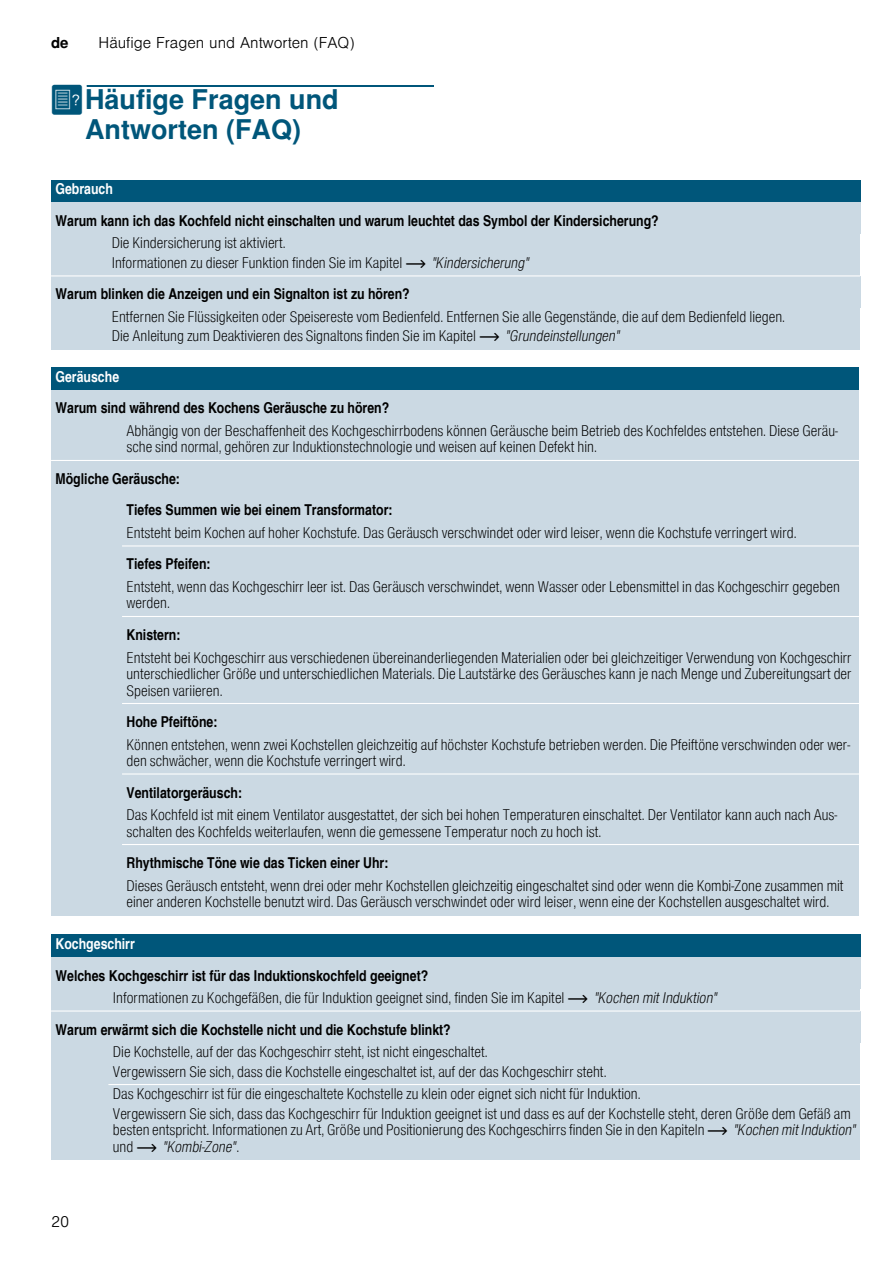
<style>
.page{position:relative;width:893px;height:1263px;background:#fff}
.page>*{position:absolute;margin:0;border:0;box-sizing:border-box;transform-origin:0 0}
.t1{font:700 27px/30px "Nimbus San L";color:#00567a;text-align:center}
.t2{font:15px/16.5px "Nimbus San L Lig Con";color:#000}
.t3{font:15px/31.5px "Nimbus San L Bol Con";color:#000}
.t4{font:300 15px "Nimbus San L";color:#000}
.t5{font:15px "Nimbus San L Bol Con";color:#fff}
.t6{font:15px "Nimbus San L Lig Con Ita";color:#000}
.t7{font:700 15px "Nimbus San L";color:#000}
.s1{font-family:"BSH Symb PG2";font-weight:400}
.s2{font-family:"BSH Symb PH1"}
.s3{font-family:"Nimbus San L Lig Con Ita"}
.s4{font-family:"Nimbus San L Lig Con"}
</style>
<div class="page">
<div style="left:87px;top:85px;width:347px;height:2px;border:1px solid #00567a"></div>
<div style="left:51px;top:180px;width:809px;height:22px;background:#00567a"></div>
<div style="left:51px;top:202px;width:809px;height:32px;background:#cbd9e3"></div>
<div style="left:51px;top:234px;width:56px;height:42px;background:#cbd9e3"></div>
<div style="left:107px;top:234px;width:753px;height:42px;background:#cbd9e3"></div>
<div style="left:51px;top:276px;width:809px;height:31px;background:#cbd9e3"></div>
<div style="left:51px;top:307px;width:56px;height:42px;background:#cbd9e3"></div>
<div style="left:107px;top:307px;width:753px;height:42px;background:#cbd9e3"></div>
<div style="left:51px;top:367px;width:808px;height:23px;background:#00567a"></div>
<div style="left:51px;top:390px;width:808px;height:31px;background:#cbd9e3"></div>
<div style="left:51px;top:421px;width:71px;height:39px;background:#cbd9e3"></div>
<div style="left:122px;top:421px;width:737px;height:39px;background:#cbd9e3"></div>
<div style="left:51px;top:460px;width:808px;height:32px;background:#cbd9e3"></div>
<div style="left:51px;top:492px;width:71px;height:31px;background:#cbd9e3"></div>
<div style="left:122px;top:492px;width:737px;height:31px;background:#cbd9e3"></div>
<div style="left:51px;top:523px;width:71px;height:23px;background:#cbd9e3"></div>
<div style="left:122px;top:523px;width:737px;height:23px;background:#cbd9e3"></div>
<div style="left:51px;top:546px;width:71px;height:31px;background:#cbd9e3"></div>
<div style="left:122px;top:546px;width:737px;height:31px;background:#cbd9e3"></div>
<div style="left:51px;top:577px;width:71px;height:39px;background:#cbd9e3"></div>
<div style="left:122px;top:577px;width:737px;height:39px;background:#cbd9e3"></div>
<div style="left:51px;top:616px;width:71px;height:32px;background:#cbd9e3"></div>
<div style="left:122px;top:616px;width:737px;height:32px;background:#cbd9e3"></div>
<div style="left:51px;top:648px;width:71px;height:55px;background:#cbd9e3"></div>
<div style="left:122px;top:648px;width:737px;height:55px;background:#cbd9e3"></div>
<div style="left:51px;top:703px;width:71px;height:32px;background:#cbd9e3"></div>
<div style="left:122px;top:703px;width:737px;height:32px;background:#cbd9e3"></div>
<div style="left:51px;top:735px;width:71px;height:39px;background:#cbd9e3"></div>
<div style="left:122px;top:735px;width:737px;height:39px;background:#cbd9e3"></div>
<div style="left:51px;top:774px;width:71px;height:31px;background:#cbd9e3"></div>
<div style="left:122px;top:774px;width:737px;height:31px;background:#cbd9e3"></div>
<div style="left:51px;top:805px;width:71px;height:39px;background:#cbd9e3"></div>
<div style="left:122px;top:805px;width:737px;height:39px;background:#cbd9e3"></div>
<div style="left:51px;top:844px;width:71px;height:32px;background:#cbd9e3"></div>
<div style="left:122px;top:844px;width:737px;height:32px;background:#cbd9e3"></div>
<div style="left:51px;top:876px;width:71px;height:39px;background:#cbd9e3"></div>
<div style="left:122px;top:876px;width:737px;height:39px;background:#cbd9e3"></div>
<hr style="left:51px;top:275px;width:809px;height:1px;background:#fff">
<hr style="left:51px;top:460px;width:808px;height:1px;background:#fff">
<hr style="left:122px;top:545px;width:737px;height:1px;background:#fff">
<hr style="left:122px;top:616px;width:737px;height:1px;background:#fff">
<hr style="left:122px;top:703px;width:737px;height:1px;background:#fff">
<hr style="left:122px;top:773px;width:737px;height:1px;background:#fff">
<hr style="left:122px;top:844px;width:737px;height:1px;background:#fff">
<div style="left:51px;top:934px;width:809px;height:23px;background:#00567a"></div>
<div style="left:51px;top:957px;width:809px;height:31px;background:#cbd9e3"></div>
<div style="left:51px;top:988px;width:57px;height:23px;background:#cbd9e3"></div>
<div style="left:108px;top:988px;width:752px;height:23px;background:#cbd9e3"></div>
<div style="left:51px;top:1011px;width:809px;height:31px;background:#cbd9e3"></div>
<div style="left:51px;top:1042px;width:57px;height:42px;background:#cbd9e3"></div>
<div style="left:108px;top:1042px;width:752px;height:42px;background:#cbd9e3"></div>
<div style="left:51px;top:1084px;width:57px;height:75px;background:#cbd9e3"></div>
<div style="left:108px;top:1084px;width:752px;height:75px;background:#cbd9e3"></div>
<hr style="left:51px;top:1010px;width:809px;height:1px;background:#fff">
<hr style="left:108px;top:1084px;width:752px;height:1px;background:#fff">
<p class="t7" style="left:51px;top:34px;width:19px">de</p>
<p class="t4" style="left:99px;top:33px;width:257px">Häufige Fragen und Antworten (FAQ)</p>
<h1 class="t1" style="left:51px;top:84px;width:289px"><span class="s1">{</span>Häufige Fragen und<br>Antworten (FAQ)</h1>
<p class="t5" style="left:56px;top:180px;width:59px">Gebrauch</p>
<p class="t3" style="left:56px;top:204px;width:604px">Warum kann ich das Kochfeld nicht einschalten und warum leuchtet das Symbol der Kindersicherung?</p>
<p class="t2" style="left:112px;top:233px;width:419px;line-height:19.5px">Die Kindersicherung ist aktiviert.<br>Informationen zu dieser Funktion finden Sie im Kapitel <span class="s2">~</span> <span class="s3">"Kindersicherung"</span></p>
<p class="t3" style="left:56px;top:278px;width:356px">Warum blinken die Anzeigen und ein Signalton ist zu hören?</p>
<p class="t2" style="left:112px;top:306px;width:675px;line-height:19.5px">Entfernen Sie Flüssigkeiten oder Speisereste vom Bedienfeld. Entfernen Sie alle Gegenstände, die auf dem Bedienfeld liegen.<br>Die Anleitung zum Deaktivieren des Signaltons finden Sie im Kapitel <span class="s2">~</span> <span class="s3">"Grundeinstellungen"</span></p>
<p class="t5" style="left:56px;top:367px;width:65px">Geräusche</p>
<p class="t3" style="left:56px;top:392px;width:335px">Warum sind während des Kochens Geräusche zu hören?</p>
<p class="t2" style="left:126px;top:422px;width:713px">Abhängig von der Beschaffenheit des Kochgeschirrbodens können Geräusche beim Betrieb des Kochfeldes entstehen. Diese Geräu&shy;sche sind normal, gehören zur Induktionstechnologie und weisen auf keinen Defekt hin.</p>
<p class="t3" style="left:126px;top:462px;width:267px;text-indent:-71px">Mögliche Geräusche:<br>Tiefes Summen wie bei einem Transformator:</p>
<p class="t2" style="left:126px;top:524px;width:671px">Entsteht beim Kochen auf hoher Kochstufe. Das Geräusch verschwindet oder wird leiser, wenn die Kochstufe verringert wird.</p>
<p class="t3" style="left:126px;top:548px;width:86px">Tiefes Pfeifen:</p>
<p class="t2" style="left:126px;top:578px;width:714px">Entsteht, wenn das Kochgeschirr leer ist. Das Geräusch verschwindet, wenn Wasser oder Lebensmittel in das Kochgeschirr gegeben werden.</p>
<p class="t3" style="left:126px;top:618px;width:55px">Knistern:</p>
<p class="t2" style="left:126px;top:648px;width:726px;text-align:justify">Entsteht bei Kochgeschirr aus verschiedenen übereinanderliegenden Materialien oder bei gleichzeitiger Verwendung von Kochgeschirr unterschiedlicher Größe und unterschiedlichen Materials. Die Lautstärke des Geräusches kann je nach Menge und Zubereitungsart der Speisen variieren.</p>
<p class="t3" style="left:126px;top:705px;width:92px">Hohe Pfeiftöne:</p>
<p class="t2" style="left:126px;top:735px;width:725px">Können entstehen, wenn zwei Kochstellen gleichzeitig auf höchster Kochstufe betrieben werden. Die Pfeiftöne verschwinden oder wer&shy;den schwächer, wenn die Kochstufe verringert wird.</p>
<p class="t3" style="left:126px;top:776px;width:117px">Ventilatorgeräusch:</p>
<p class="t2" style="left:126px;top:806px;width:712px">Das Kochfeld ist mit einem Ventilator ausgestattet, der sich bei hohen Temperaturen einschaltet. Der Ventilator kann auch nach Aus&shy;schalten des Kochfelds weiterlaufen, wenn die gemessene Temperatur noch zu hoch ist.</p>
<p class="t3" style="left:126px;top:846px;width:263px">Rhythmische Töne wie das Ticken einer Uhr:</p>
<p class="t2" style="left:126px;top:876px;width:718px">Dieses Geräusch entsteht, wenn drei oder mehr Kochstellen gleichzeitig eingeschaltet sind oder wenn die Kombi-Zone zusammen mit einer anderen Kochstelle benutzt wird. Das Geräusch verschwindet oder wird leiser, wenn eine der Kochstellen ausgeschaltet wird.</p>
<p class="t5" style="left:56px;top:934px;width:81px">Kochgeschirr</p>
<p class="t3" style="left:56px;top:959px;width:374px">Welches Kochgeschirr ist für das Induktionskochfeld geeignet?</p>
<p class="t2" style="left:113px;top:989px;width:606px">Informationen zu Kochgefäßen, die für Induktion geeignet sind, finden Sie im Kapitel <span class="s2">~</span> <span class="s3">"Kochen mit Induktion"</span></p>
<p class="t3" style="left:56px;top:1013px;width:397px">Warum erwärmt sich die Kochstelle nicht und die Kochstufe blinkt?</p>
<p class="t2" style="left:113px;top:1041px;width:495px;line-height:19.5px">Die Kochstelle, auf der das Kochgeschirr steht, ist nicht eingeschaltet.<br>Vergewissern Sie sich, dass die Kochstelle eingeschaltet ist, auf der das Kochgeschirr steht.</p>
<p class="t2" style="left:113px;top:1083px;width:739px;line-height:19.5px">Das Kochgeschirr ist für die eingeschaltete Kochstelle zu klein oder eignet sich nicht für Induktion.<br>Vergewissern Sie sich, dass das Kochgeschirr für Induktion geeignet ist und dass es auf der Kochstelle steht, deren Größe dem Gefäß am</p>
<p class="t2" style="left:113px;top:1121px;width:744px">besten entspricht. Informationen zu Art, Größe und Positionierung des Kochgeschirrs finden Sie in den Kapiteln <span class="s2">~</span> <span class="s3">"Kochen mit Induktion"</span></p>
<p class="t6" style="left:113px;top:1137px;width:128px"><span class="s4">und</span> <span class="s2">~</span> "Kombi-Zone"<span class="s4">.</span></p>
<p class="t4" style="left:51px;top:1211px;width:20px">20</p>
</div>
